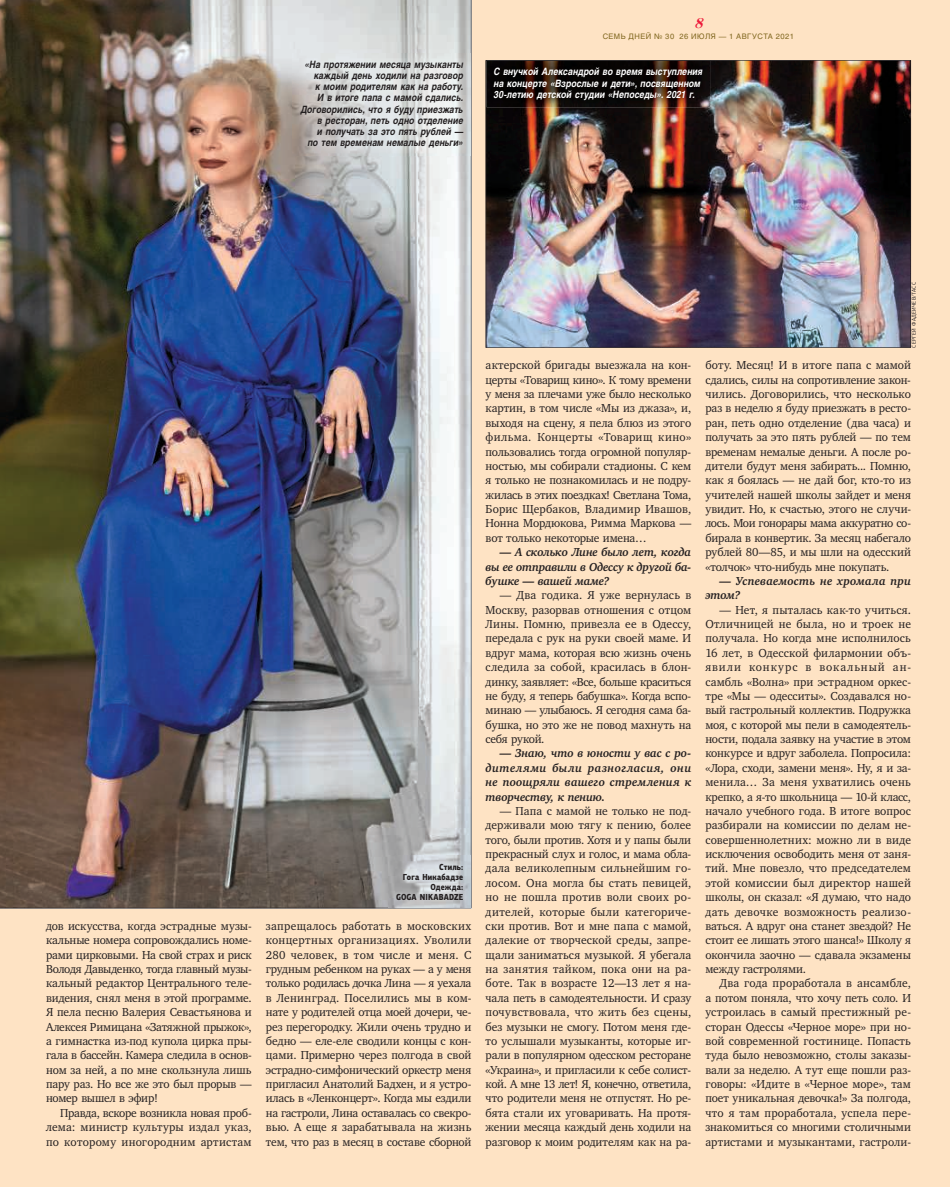
<style>
.page{position:relative;width:950px;height:1187px;background:#fee3c4}
.page>*{position:absolute;margin:0;border:0;box-sizing:border-box;transform-origin:0 0}
.t1{font:italic 700 15px "Bodoni";color:#ed1a3a}
.t2{font:11.88px/14.4px "Charter ITC";color:#231f20;text-align:justify}
.t3{font:italic 700 11.88px/14.4px "Charter ITC";color:#231f20;text-align:justify}
.t4{font:11.88px "Charter ITC";letter-spacing:-.025em;color:#231f20}
.t5{font:11.88px "Charter ITC";letter-spacing:.02em;color:#231f20}
.t6{font:11.88px "Charter ITC";letter-spacing:-.02em;color:#231f20}
.t7{font:11.88px "Charter ITC";letter-spacing:.025em;color:#231f20}
.t8{font:11.88px "Charter ITC";letter-spacing:.03em;color:#231f20}
.t9{font:11.88px "Charter ITC";letter-spacing:.085em;color:#231f20}
.t10{font:italic 700 10px/11.2px "Helios";letter-spacing:.005em;color:#231f20;text-align:right;scale:.85 1}
.t11{font:italic 700 10px/11.2px "Helios";letter-spacing:.01em;color:#fff;scale:.85 1}
.t12{font:900 8.75px/10px "PF Centro Sans Pro";letter-spacing:.02em;color:#231f20;text-align:right;scale:.8 1}
.t13{font:7.5px "Helios";letter-spacing:.06em;color:#80671f}
.t14{font:5.62px "PF Centro Sans Pro";letter-spacing:.035em;color:#231f20;scale:.95 1}
</style>
<div class="page">
<img style="left:485px;top:60px;width:426px;height:288px">
<img style="left:0;top:0;width:471px;height:908px">
<img style="left:293px;top:53px;width:177px;height:102px">
<img style="left:486px;top:60px;width:224px;height:47px">
<img style="left:389px;top:856px;width:81px;height:51px">
<p class="t1" style="left:694px;top:14px;width:10px">8</p>
<p class="t13" style="left:602px;top:33px;width:193px">СЕМЬ ДНЕЙ № 30 26 ИЮЛЯ — 1 АВГУСТА 2021</p>
<p class="t10" style="left:301px;top:59px;width:193px">«На протяжении месяца музыканты каждый день ходили на разговор<br>к моим родителям как на работу.<br>И в итоге папа с мамой сдались.<br>Договорились, что я буду приезжать в ресторан, петь одно отделение<br>и получать за это пять рублей —<br>по тем временам немалые деньги»</p>
<p class="t11" style="left:494px;top:67px;width:247px">С внучкой Александрой во время выступления на концерте «Взрослые и дети», посвященном<br>30-летию детской студии «Непоседы». 2021 г.</p>
<p class="t2" style="left:46px;top:920px;width:207px">дов искусства, когда эстрадные музы-</p>
<p class="t6" style="left:46px;top:935px;width:207px">кальные номера сопровождались номе-</p>
<p class="t2" style="left:46px;top:948px;width:207px">рами цирковыми. На свой страх и риск</p>
<p class="t4" style="left:46px;top:964px;width:207px">Володя Давыденко, тогда главный музы-</p>
<p class="t2" style="left:46px;top:977px;width:207px">кальный редактор Центрального теле-</p>
<p class="t2" style="left:46px;top:991px;width:207px">видения, снял меня в этой программе.</p>
<p class="t2" style="left:46px;top:1006px;width:207px">Я пела песню Валерия Севастьянова и</p>
<p class="t4" style="left:46px;top:1022px;width:207px">Алексея Римицана «Затяжной прыжок»,</p>
<p class="t2" style="left:46px;top:1035px;width:207px">а гимнастка из-под купола цирка пры-</p>
<p class="t4" style="left:46px;top:1050px;width:207px">гала в бассейн. Камера следила в основ-</p>
<p class="t2" style="left:46px;top:1063px;width:207px">ном за ней, а по мне скользнула лишь</p>
<p class="t2" style="left:46px;top:1078px;width:207px">пару раз. Но все же это был прорыв —</p>
<p class="t4" style="left:46px;top:1094px;width:113px">номер вышел в эфир!</p>
<p class="t4" style="left:60px;top:1108px;width:193px">Правда, вскоре возникла новая проб-</p>
<p class="t7" style="left:46px;top:1122px;width:207px">лема: министр культуры издал указ,</p>
<p class="t7" style="left:46px;top:1137px;width:207px">по которому иногородним артистам</p>
<p class="t12" style="left:396px;top:861px;width:86px">Стиль:<br>Гога Никабадзе<br>Одежда:<br>GOGA NIKABADZE</p>
<p class="t2" style="left:266px;top:920px;width:207px">запрещалось работать в московских концертных организациях . Уволили 280 человек, в том числе и меня. С грудным ребенком на руках — а у меня только родилась дочка Лина — я уехала в Ленинград. Поселились мы в ком&shy;нате у родителей отца моей дочери, че&shy;рез перегородку. Жили очень трудно и бедно — еле-еле сводили концы с кон&shy;цами. Примерно через полгода в свой эстрадно-симфонический оркестр меня пригласил Анатолий Бадхен, и я устро&shy;илась в «Ленконцерт». Когда мы ездили на гастроли, Лина оставалась со свекро&shy;вью . А еще я зарабатывала на жизнь тем, что раз в месяц в составе сборной</p>
<p class="t2" style="left:485px;top:359px;width:207px">актерской бригады выезжала на кон&shy;церты «Товарищ кино». К тому времени у меня за плечами уже было несколько картин, в том числе «Мы из джаза», и, выходя на сцену, я пела блюз из этого фильма. Концерты «Товарищ кино» пользовались тогда огромной популяр&shy;ностью, мы собирали стадионы. С кем я только не познакомилась и не подру&shy;жилась в этих поездках! Светлана Тома, Борис Щербаков, Владимир Ивашов, Нонна Мордюкова, Римма Маркова — вот только некоторые имена…</p>
<p class="t3" style="left:485px;top:546px;width:207px;text-indent:14px">— А сколько Лине было лет, когда вы ее отправили в Одессу к другой ба&shy;бушке — вашей маме?</p>
<p class="t2" style="left:485px;top:589px;width:207px;text-indent:14px">— Два годика. Я уже вернулась в Москву, разорвав отношения с отцом Лины. Помню, привезла ее в Одессу, передала с рук на руки своей маме. И вдруг мама, которая всю жизнь очень следила за собой, красилась в блон&shy;динку, заявляет: «Все, больше краситься не буду, я теперь бабушка». Когда вспо&shy;минаю — улыбаюсь. Я сегодня сама ба&shy;бушка, но это же не повод махнуть на себя рукой.</p>
<p class="t3" style="left:485px;top:747px;width:207px;text-indent:14px">— Знаю, что в юности у вас с ро&shy;дителями были разногласия, они не поощряли вашего стремления к творчеству, к пению.</p>
<p class="t2" style="left:485px;top:805px;width:207px;text-indent:14px">— Папа с мамой не только не под&shy;держивали мою тягу к пению, более того, были против. Хотя и у папы были прекрасный слух и голос, и мама обла&shy;дала великолепным сильнейшим го&shy;лосом. Она могла бы стать певицей, но не пошла против воли своих ро&shy;дителей, которые были категориче&shy;ски против. Вот и мне папа с мамой, далекие от творческой среды, запре&shy;щали заниматься музыкой. Я убегала на занятия тайком, пока они на ра&shy;боте. Так в возрасте 12—13 лет я на&shy;чала петь в самодеятельности. И сразу почувствовала, что жить без сцены, без музыки не смогу. Потом меня где&shy;то услышали музыканты, которые иг&shy;рали в по пулярном одесском ресторане «Украина», и пригласили к себе солист&shy;кой. А мне 13 лет! Я, конечно, ответила, что родители меня не отпустят. Но ре&shy;бята стали их уговаривать. На протя&shy;жении месяца каждый день ходили на разговор к моим родителям как на ра-</p>
<p class="t14" style="left:910px;top:348px;width:70px;rotate:-90deg">СЕРГЕЙ ФАДЕИЧЕВ/ТАСС</p>
<p class="t2" style="left:705px;top:359px;width:207px">боту. Месяц! И в итоге папа с мамой сдались, силы на сопротивление закон&shy;чились. Договорились, что несколько раз в неделю я буду приезжать в ресто&shy;ран, петь одно отделение (два часа) и получать за это пять рублей — по тем временам немалые деньги. А после ро&shy;дители будут меня забирать... Помню, как я боялась — не дай бог, кто-то из учителей нашей школы зайдет и меня увидит. Но, к счастью, этого не случи&shy;лось. Мои гонорары мама аккуратно со&shy;бирала в конвертик. За месяц набегало рублей 80—85, и мы шли на одесский «толчок» что-нибудь мне покупать.</p>
<p class="t3" style="left:705px;top:575px;width:207px;text-indent:14px">— Успеваемость не хромала при этом?</p>
<p class="t2" style="left:719px;top:603px;width:193px">— Нет, я пыталась как-то учиться.</p>
<p class="t5" style="left:705px;top:619px;width:207px">Отличницей не была, но и троек не</p>
<p class="t2" style="left:705px;top:632px;width:207px">получала. Но когда мне исполнилось</p>
<p class="t2" style="left:705px;top:646px;width:207px">16 лет, в Одесской филармонии объ-</p>
<p class="t9" style="left:705px;top:662px;width:207px">явили конкурс в вокальный ан-</p>
<p class="t2" style="left:705px;top:675px;width:207px">самбль «Волна» при эстрадном оркес-</p>
<p class="t2" style="left:705px;top:690px;width:207px">тре «Мы — одесситы». Создавался но-</p>
<p class="t2" style="left:705px;top:704px;width:207px">вый гастрольный коллектив. Подружка</p>
<p class="t2" style="left:705px;top:718px;width:207px">моя, с которой мы пели в самодеятель-</p>
<p class="t2" style="left:705px;top:733px;width:207px">ности, подала заявку на участие в этом</p>
<p class="t2" style="left:705px;top:747px;width:207px">конкурсе и вдруг заболела. Попросила:</p>
<p class="t2" style="left:705px;top:761px;width:207px">«Лора, сходи, замени меня». Ну, я и за-</p>
<p class="t5" style="left:705px;top:777px;width:207px">менила… За меня ухватились очень</p>
<p class="t6" style="left:705px;top:792px;width:207px">крепко, а я-то школьница — 10-й класс,</p>
<p class="t2" style="left:705px;top:805px;width:207px">начало учебного года. В итоге вопрос</p>
<p class="t2" style="left:705px;top:819px;width:207px">разбирали на комиссии по делам не-</p>
<p class="t2" style="left:705px;top:833px;width:207px">совершеннолетних: можно ли в виде</p>
<p class="t2" style="left:705px;top:848px;width:207px">исключения освободить меня от заня-</p>
<p class="t2" style="left:705px;top:862px;width:207px">тий. Мне повезло, что председателем</p>
<p class="t5" style="left:705px;top:878px;width:207px">этой комиссии был директор нашей</p>
<p class="t2" style="left:705px;top:891px;width:207px">школы, он сказал: «Я думаю, что надо</p>
<p class="t8" style="left:705px;top:907px;width:207px">дать девочке возможность реализо-</p>
<p class="t2" style="left:705px;top:920px;width:207px">ваться. А вдруг она станет звездой? Не</p>
<p class="t2" style="left:705px;top:934px;width:207px">стоит ее лишать этого шанса!» Школу я</p>
<p class="t2" style="left:705px;top:948px;width:207px">окончила заочно — сдавала экзамены</p>
<p class="t2" style="left:705px;top:963px;width:102px">между гастролями.</p>
<p class="t2" style="left:719px;top:977px;width:193px">Два года проработала в ансамбле,</p>
<p class="t2" style="left:705px;top:991px;width:207px">а потом поняла, что хочу петь соло. И</p>
<p class="t5" style="left:705px;top:1007px;width:207px">устроилась в самый престижный ре-</p>
<p class="t2" style="left:705px;top:1020px;width:207px">сторан Одессы «Черное море» при но-</p>
<p class="t2" style="left:705px;top:1035px;width:207px">вой современной гостинице. Попасть</p>
<p class="t2" style="left:705px;top:1049px;width:207px">туда было невозможно, столы заказы-</p>
<p class="t2" style="left:705px;top:1063px;width:207px">вали за неделю. А тут еще пошли раз-</p>
<p class="t2" style="left:705px;top:1078px;width:207px">говоры: «Идите в «Черное море», там</p>
<p class="t2" style="left:705px;top:1092px;width:207px">поет уникальная девочка!» За полгода,</p>
<p class="t2" style="left:705px;top:1106px;width:207px">что я там проработала, успела пере-</p>
<p class="t2" style="left:705px;top:1121px;width:207px">знакомиться со многими столичными</p>
<p class="t2" style="left:705px;top:1135px;width:207px">артистами и музыкантами, гастроли-</p>
</div>
